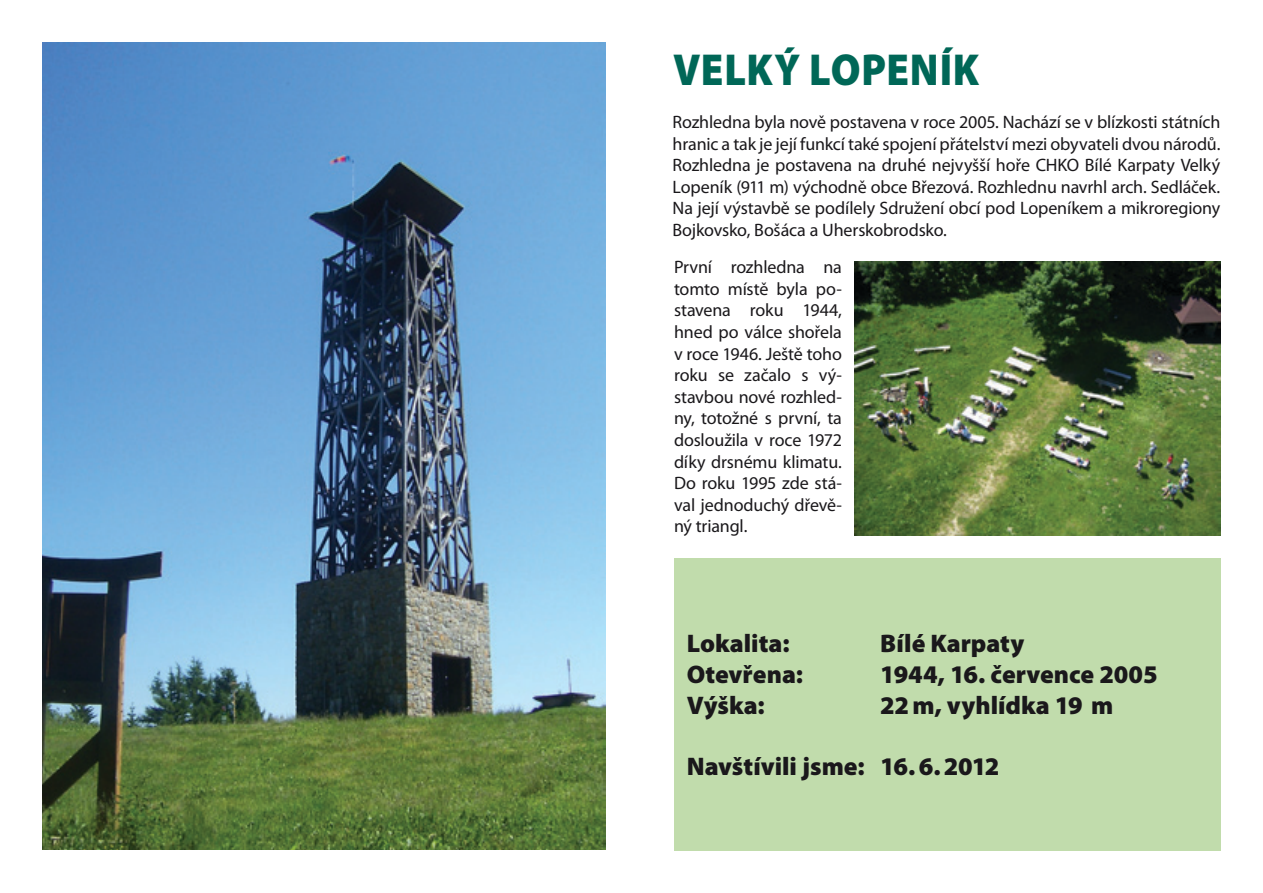
<style>
.page{position:relative;width:1263px;height:893px;background:#fff}
.page>*{position:absolute;margin:0;border:0;box-sizing:border-box;transform-origin:0 0}
.t1{font:900 45px "Myriad Pro";letter-spacing:.02em;color:#006757;scale:.91 1}
.t2{font:900 25.5px "Myriad Pro";color:#1a181b}
.t3{font:18px/21.6px "Myriad Pro";letter-spacing:-.01em;color:#1a181b;text-align:justify}
</style>
<div class="page">
<div style="left:674px;top:558px;width:546px;height:292px;background:#c1dcac"></div>
<img style="left:43px;top:43px;width:563px;height:807px">
<img style="left:855px;top:262px;width:365px;height:274px">
<p class="t1" style="left:673px;top:44px;width:338px">VELKÝ LOPENÍK</p>
<p class="t3" style="left:673px;top:111px;width:549px">Rozhledna byla nově postavena v roce 2005. Nachází se v blízkosti státních hranic a tak je její funkcí také spojení přátelství mezi obyvateli dvou národů.<br>Rozhledna je postavena na druhé nejvyšší hoře CHKO Bílé Karpaty Velký Lopeník (911 m) východně obce Březová. Rozhlednu navrhl arch. Sedláček.<br>Na její výstavbě se podílely Sdružení obcí pod Lopeníkem a mikroregiony Bojkovsko, Bošáca a Uherskobrodsko.</p>
<p class="t3" style="left:674px;top:256px;width:169px">První rozhledna na tomto místě byla po&shy;stavena roku 1944, hned po válce shořela v roce 1946. Ještě toho roku se začalo s vý&shy;stavbou nové rozhled&shy;ny, totožné s první, ta dosloužila v roce 1972 díky drsnému klimatu.<br>Do roku 1995 zde stá&shy;val jednoduchý dřevě&shy;ný triangl.</p>
<p class="t2" style="left:687px;top:629px;width:104px">Lokalita:</p>
<p class="t2" style="left:880px;top:629px;width:145px">Bílé Karpaty</p>
<p class="t2" style="left:687px;top:660px;width:118px">Otevřena:</p>
<p class="t2" style="left:880px;top:660px;width:279px">1944, 16. července 2005</p>
<p class="t2" style="left:687px;top:691px;width:79px">Výška:</p>
<p class="t2" style="left:880px;top:691px;width:235px">22m, vyhlídka 19 m</p>
<p class="t2" style="left:687px;top:752px;width:314px">Navštívili jsme: 16.6.2012</p>
</div>
